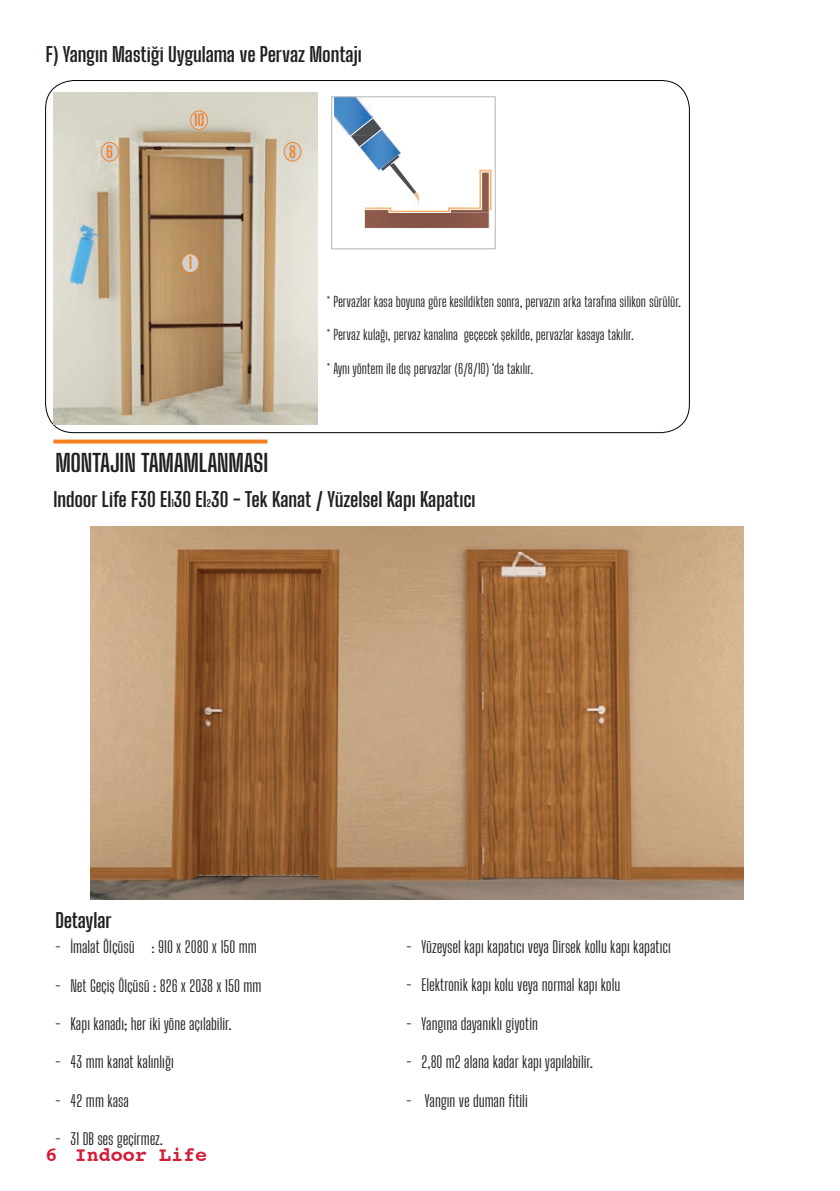
<style>
.page{position:relative;width:840px;height:1191px;background:#fff}
.page>*{position:absolute;margin:0;border:0;box-sizing:border-box;transform-origin:0 0}
.t1{font:700 24px "Big Shoulders Display";letter-spacing:-.015em;color:#231f20}
.t2{font:700 20px "Big Shoulders Display";letter-spacing:-.005em;color:#231f20}
.t3{font:700 20px "Courier 10 Pitch BT";color:#d31e39}
.t4{font:16px "Big Shoulders Display";color:#231f20}
.t5{font:700 16px "Big Shoulders Display";color:#f58125}
.t6{font:14px "Big Shoulders Display";letter-spacing:-.005em;color:#231f20}
.s1{font-size:10px}
</style>
<div class="page">
<img style="left:53px;top:93px;width:264px;height:331px">
<img style="left:489px;top:170px;width:2px;height:42px">
<svg style="left:334px;top:98px;width:155px;height:130px"></svg>
<div style="left:331px;top:96px;width:164px;height:153px;border:1px solid #b1b4b4"></div>
<div style="left:182px;top:254px;width:17px;height:18px;background:#ced0d1;border-radius:50%"></div>
<div style="left:181px;top:253px;width:18px;height:20px;border:1px solid #f58125;border-radius:50%"></div>
<div style="left:101px;top:142px;width:17px;height:19px;background:#ced0d1;border-radius:50%"></div>
<div style="left:101px;top:142px;width:18px;height:19px;border:1px solid #f58125;border-radius:50%"></div>
<div style="left:284px;top:142px;width:17px;height:19px;background:#ced0d1;border-radius:50%"></div>
<div style="left:283px;top:142px;width:18px;height:19px;border:1px solid #f58125;border-radius:50%"></div>
<div style="left:190px;top:111px;width:17px;height:19px;background:#ced0d1;border-radius:50%"></div>
<div style="left:190px;top:111px;width:18px;height:19px;border:1px solid #f58125;border-radius:50%"></div>
<svg style="left:53px;top:439px;width:214px;height:4px"></svg>
<img style="left:91px;top:526px;width:652px;height:373px">
<p class="t2" style="left:46px;top:40px;width:317px">F) Yangın Mastiği Uygulama ve Pervaz Montajı</p>
<p class="t5" style="left:193px;top:109px;width:12px">10</p>
<p class="t5" style="left:106px;top:141px;width:9px">6</p>
<p class="t5" style="left:289px;top:141px;width:9px">8</p>
<p class="t5" style="left:188px;top:252px;width:5px">1</p>
<p class="t6" style="left:326px;top:292px;width:356px">* Pervazlar kasa boyuna göre kesildikten sonra, pervazın arka tarafına silikon sürülür.</p>
<p class="t6" style="left:326px;top:326px;width:309px">* Pervaz kulağı, pervaz kanalına geçecek şekilde, pervazlar kasaya takılır.</p>
<p class="t6" style="left:326px;top:359px;width:208px">* Aynı yöntem ile dış pervazlar (6/8/10) ‘da takılır.</p>
<h1 class="t1" style="left:55px;top:447px;width:214px">MONTAJIN TAMAMLANMASI</h1>
<p class="t2" style="left:53px;top:485px;width:423px">Indoor Life F30 El<span class="s1">1</span>30 El<span class="s1">2</span>30 - Tek Kanat / Yüzelsel Kapı Kapatıcı</p>
<p class="t2" style="left:55px;top:906px;width:58px">Detaylar</p>
<p class="t4" style="left:55px;top:937px;width:203px">- İmalat Ölçüsü : 910 x 2080 x 150 mm</p>
<p class="t4" style="left:55px;top:975px;width:207px">- Net Geçiş Ölçüsü : 826 x 2038 x 150 mm</p>
<p class="t4" style="left:55px;top:1013px;width:178px">- Kapı kanadı; her iki yöne açılabilir.</p>
<p class="t4" style="left:55px;top:1052px;width:120px">- 43 mm kanat kalınlığı</p>
<p class="t4" style="left:55px;top:1090px;width:75px">- 42 mm kasa</p>
<p class="t4" style="left:55px;top:1129px;width:109px">- 31 DB ses geçirmez.</p>
<p class="t3" style="left:45px;top:1143px;width:163px">6 Indoor Life</p>
<p class="t4" style="left:406px;top:936px;width:266px">- Yüzeysel kapı kapatıcı veya Dirsek kollu kapı kapatıcı</p>
<p class="t4" style="left:406px;top:975px;width:215px">- Elektronik kapı kolu veya normal kapı kolu</p>
<p class="t4" style="left:406px;top:1013px;width:133px">- Yangına dayanıklı giyotin</p>
<p class="t4" style="left:406px;top:1051px;width:188px">- 2,80 m2 alana kadar kapı yapılabilir.</p>
<p class="t4" style="left:406px;top:1090px;width:123px">- Yangın ve duman fitili</p>
</div>
